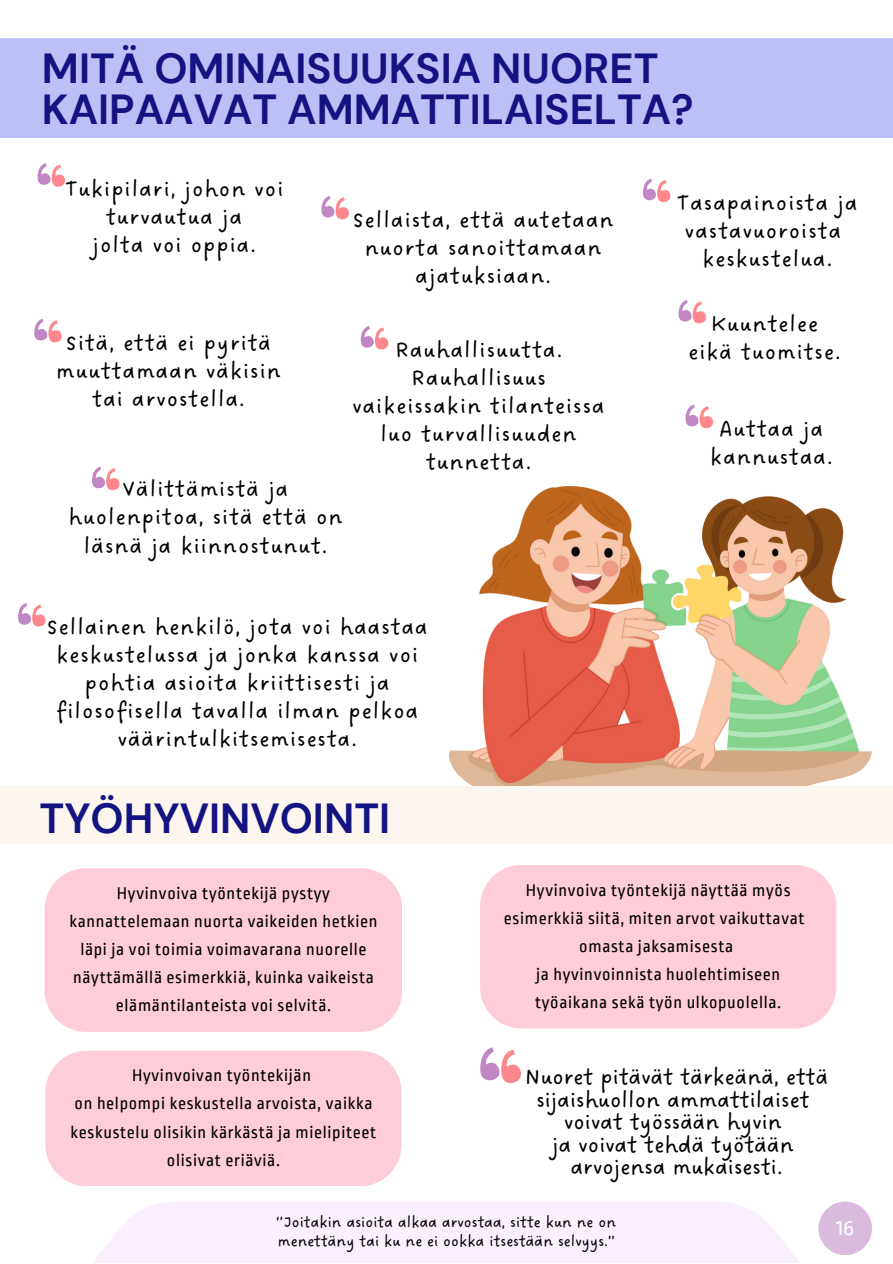
<style>
.page{position:relative;width:893px;height:1264px;background:#fff}
.page>*{position:absolute;margin:0;border:0;box-sizing:border-box;transform-origin:0 0}
.t1{font:700 42px/41.5px "DM Sans";color:#131481}
.t2{font:24px/28px "DO Sans Regular";letter-spacing:.04em;color:#000;text-align:center}
.t3{font:24px/22.5px "DO Sans Regular";color:#000;text-align:center}
.t4{font:23.4px "Ropa Sans";color:#f6ffff}
.t5{font:17.85px/28px "Ropa Sans";letter-spacing:.04em;color:#000;text-align:center}
.t6{font:16.5px/19px "DO Sans Regular";color:#000}
</style>
<div class="page">
<div style="left:0;top:38px;width:892px;height:100px;background:#bdc0f7"></div>
<img style="left:450px;top:486px;width:421px;height:299px">
<div style="left:0;top:785px;width:892px;height:58px;background:#fdf6ef"></div>
<svg style="left:94px;top:1202px;width:705px;height:60px"></svg>
<div style="left:818px;top:1201px;width:53px;height:54px;background:#dabadd;border-radius:50%"></div>
<div style="left:45px;top:868px;width:357px;height:163px;background:#ffcdda;border-radius:42px"></div>
<div style="left:480px;top:864px;width:356px;height:164px;background:#ffcdda;border-radius:42px"></div>
<div style="left:45px;top:1050px;width:356px;height:136px;background:#ffcdda;border-radius:42px"></div>
<svg style="left:480px;top:1047px;width:41px;height:36px"></svg>
<svg style="left:678px;top:300px;width:28px;height:23px"></svg>
<svg style="left:37px;top:163px;width:28px;height:24px"></svg>
<svg style="left:321px;top:196px;width:28px;height:23px"></svg>
<svg style="left:360px;top:326px;width:29px;height:23px"></svg>
<svg style="left:18px;top:603px;width:28px;height:23px"></svg>
<svg style="left:643px;top:178px;width:28px;height:24px"></svg>
<svg style="left:34px;top:319px;width:28px;height:23px"></svg>
<svg style="left:92px;top:466px;width:28px;height:24px"></svg>
<svg style="left:685px;top:404px;width:28px;height:24px"></svg>
<p class="t1" style="left:42px;top:47px;width:653px">MITÄ OMINAISUUKSIA NUORET<br>KAIPAAVAT AMMATTILAISELTA?</p>
<p class="t2" style="left:65px;top:176px;width:220px">Tukipilari, johon voi turvautua ja</p>
<p class="t2" style="left:93px;top:232px;width:165px">jolta voi oppia.</p>
<p class="t2" style="left:353px;top:207px;width:262px">Sellaista, että autetaan nuorta sanoittamaan</p>
<p class="t2" style="left:415px;top:263px;width:137px">ajatuksiaan.</p>
<p class="t2" style="left:56px;top:330px;width:226px">Sitä, että ei pyritä muuttamaan väkisin tai arvostella.</p>
<p class="t2" style="left:69px;top:476px;width:275px">Välittämistä ja huolenpitoa, sitä että on läsnä ja kiinnostunut.</p>
<p class="t2" style="left:395px;top:337px;width:168px">Rauhallisuutta.</p>
<p class="t2" style="left:352px;top:365px;width:254px">Rauhallisuus vaikeissakin tilanteissa luo turvallisuuden tunnetta.</p>
<p class="t2" style="left:47px;top:614px;width:383px">Sellainen henkilö, jota voi haastaa keskustelussa ja jonka kanssa voi pohtia asioita kriittisesti ja filosofisella tavalla ilman pelkoa väärintulkitsemisesta.</p>
<p class="t1" style="left:40px;top:797px;width:352px">TYÖHYVINVOINTI</p>
<p class="t2" style="left:676px;top:189px;width:182px">Tasapainoista ja vastavuoroista</p>
<p class="t2" style="left:702px;top:246px;width:131px">keskustelua.</p>
<p class="t2" style="left:688px;top:311px;width:153px">Kuuntelee eikä tuomitse.</p>
<p class="t2" style="left:710px;top:415px;width:124px">Auttaa ja kannustaa.</p>
<p class="t5" style="left:69px;top:879px;width:309px">Hyvinvoiva työntekijä pystyy kannattelemaan nuorta vaikeiden hetkien läpi ja voi toimia voimavarana nuorelle näyttämällä esimerkkiä, kuinka vaikeista elämäntilanteista voi selvitä.</p>
<p class="t5" style="left:504px;top:876px;width:302px">Hyvinvoiva työntekijä näyttää myös esimerkkiä siitä, miten arvot vaikuttavat omasta jaksamisesta</p>
<p class="t5" style="left:536px;top:960px;width:246px">ja hyvinvoinnista huolehtimiseen</p>
<p class="t5" style="left:535px;top:988px;width:248px">työaikana sekä työn ulkopuolella.</p>
<p class="t5" style="left:132px;top:1061px;width:180px">Hyvinvoivan työntekijän</p>
<p class="t5" style="left:71px;top:1089px;width:307px">on helpompi keskustella arvoista, vaikka keskustelu olisikin kärkästä ja mielipiteet olisivat eriäviä.</p>
<p class="t3" style="left:525px;top:1066px;width:305px">Nuoret pitävät tärkeänä, että sijaishuollon ammattilaiset</p>
<p class="t3" style="left:564px;top:1111px;width:219px">voivat työssään hyvin</p>
<p class="t3" style="left:552px;top:1134px;width:243px">ja voivat tehdä työtään</p>
<p class="t3" style="left:570px;top:1156px;width:213px">arvojensa mukaisesti.</p>
<p class="t6" style="left:276px;top:1213px;width:341px">‘’Joitakin asioita alkaa arvostaa, sitte kun ne on menettäny tai ku ne ei ookka itsestään selvyys.’’</p>
<p class="t4" style="left:835px;top:1215px;width:20px">16</p>
</div>
